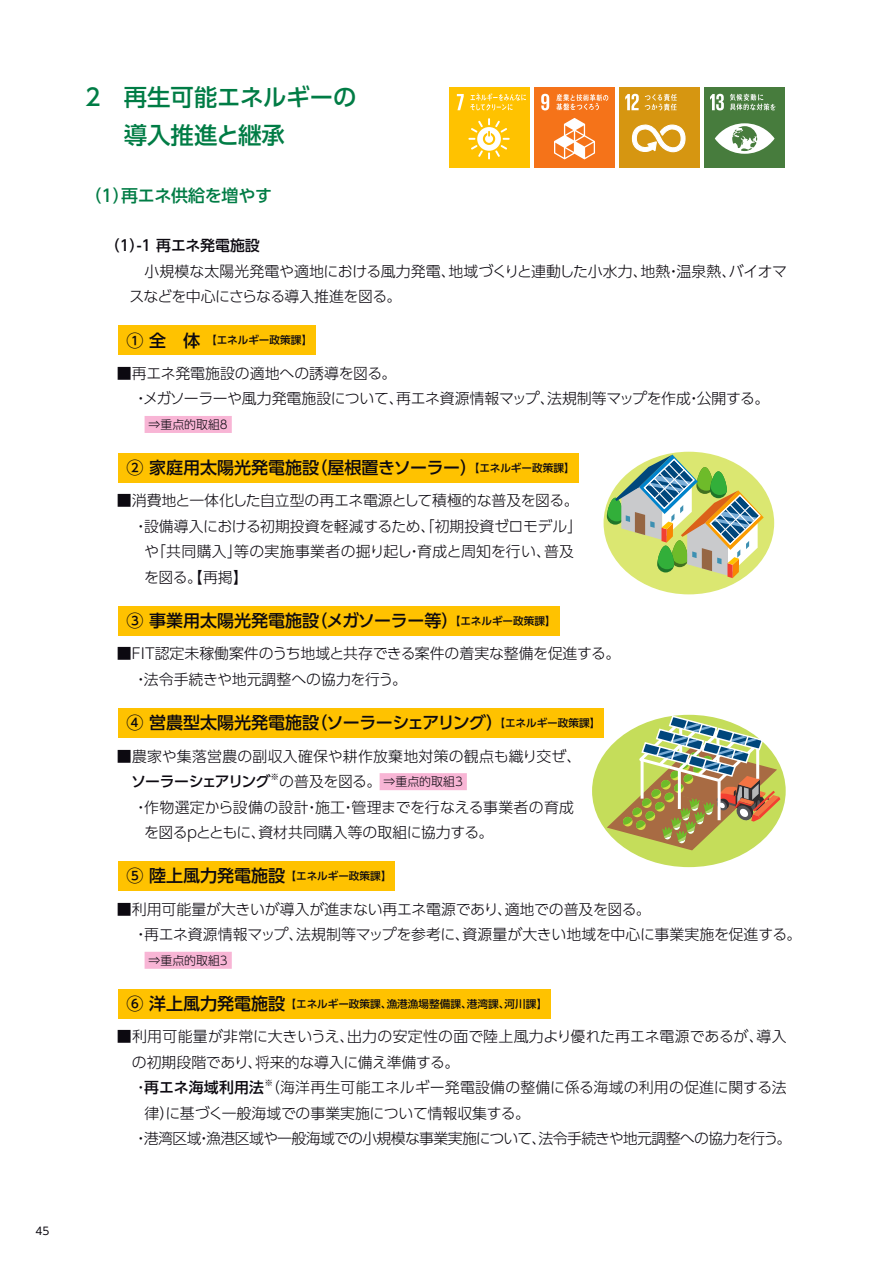
<style>
.page{position:relative;width:893px;height:1263px;background:#fff}
.page>*{position:absolute;margin:0;border:0;box-sizing:border-box;transform-origin:0 0}
.t1{font:500 23.4px/38.2px "UD Shin Go Pro";color:#007c45}
.t2{font:500 16.95px "UD Shin Go Pro";color:#0c0910}
.t3{font:500 16.95px "UD Shin Go Pro";letter-spacing:-.015em;color:#007c45}
.t4{font:300 14.85px/25.5px "UD Shin Go Pro";letter-spacing:-.005em;color:#0c0910}
.t5{font:300 14.85px/25.5px "UD Shin Go Pro";letter-spacing:-.04em;color:#0c0910}
.t6{font:300 14.85px "UD Shin Go Pro";letter-spacing:.02em;color:#0c0910}
.t7{font:300 14.85px "UD Shin Go Pro";letter-spacing:.015em;color:#0c0910}
.t8{font:500 14.85px "UD Shin Go Pro";letter-spacing:-.005em;color:#0c0910}
.t9{font:500 14.85px "UD Shin Go Pro";letter-spacing:-.05em;color:#0c0910}
.t10{font:300 11.85px "UD Shin Go Pro";color:#0c0910}
.t11{font:500 10.65px "UD Shin Go Pro";color:#0c0910}
.t12{font:10.65px "UD Shin Go NT Pro";color:#0c0910}
.t13{font:500 8.7px "UD Shin Go Pro";color:#0c0910}
.s1{font-size:16.95px}
.s2{font-size:10.65px}
.s3{font-size:11.85px}
.s4{font-weight:500}
</style>
<div class="page">
<div style="left:118px;top:325px;width:197px;height:30px;background:#ffc200"></div>
<div style="left:145px;top:416px;width:87px;height:17px;background:#f8b5d5"></div>
<div style="left:118px;top:453px;width:460px;height:30px;background:#ffc200"></div>
<div style="left:118px;top:606px;width:441px;height:30px;background:#ffc200"></div>
<div style="left:118px;top:708px;width:486px;height:30px;background:#ffc200"></div>
<div style="left:380px;top:773px;width:87px;height:17px;background:#f8b5d5"></div>
<div style="left:118px;top:861px;width:277px;height:30px;background:#ffc200"></div>
<div style="left:145px;top:952px;width:87px;height:17px;background:#f8b5d5"></div>
<div style="left:118px;top:989px;width:432px;height:29px;background:#ffc200"></div>
<div style="left:449px;top:87px;width:80px;height:81px;background:#ffc200"></div>
<svg style="left:468px;top:118px;width:42px;height:41px"></svg>
<svg style="left:457px;top:94px;width:7px;height:16px"></svg>
<svg style="left:470px;top:93px;width:56px;height:17px"></svg>
<div style="left:534px;top:87px;width:80px;height:81px;background:#f57319"></div>
<svg style="left:554px;top:118px;width:41px;height:41px"></svg>
<svg style="left:541px;top:94px;width:8px;height:16px"></svg>
<svg style="left:556px;top:94px;width:52px;height:16px"></svg>
<div style="left:619px;top:87px;width:80px;height:81px;background:#d69611"></div>
<svg style="left:631px;top:124px;width:55px;height:29px"></svg>
<svg style="left:625px;top:94px;width:14px;height:16px"></svg>
<svg style="left:645px;top:94px;width:32px;height:17px"></svg>
<div style="left:704px;top:87px;width:80px;height:81px;background:#477c3d"></div>
<svg style="left:715px;top:123px;width:60px;height:31px"></svg>
<svg style="left:710px;top:94px;width:14px;height:16px"></svg>
<svg style="left:730px;top:94px;width:45px;height:16px"></svg>
<div style="left:604px;top:452px;width:170px;height:142px;background:#dbe771;border-radius:50%"></div>
<svg style="left:607px;top:455px;width:157px;height:123px"></svg>
<div style="left:592px;top:715px;width:194px;height:152px;background:#c5dd5a;border-radius:50%"></div>
<svg style="left:607px;top:714px;width:173px;height:136px"></svg>
<p class="t12" style="left:36px;top:1222px;width:16px">45</p>
<h1 class="t1" style="left:124px;top:77px;width:234px;text-indent:-39px">2　再生可能エネルギーの導入推進と継承</h1>
<p class="t3" style="left:85px;top:182px;width:189px">（1）再エネ供給を増やす</p>
<p class="t8" style="left:105px;top:234px;width:156px">（1）-1 再エネ発電施設</p>
<p class="t4" style="left:129px;top:258px;width:659px;text-indent:15px">小規模な太陽光発電や適地における風力発電、地域づくりと連動した小水力、地熱・温泉熱、バイオマスなどを中心にさらなる導入推進を図る。</p>
<p class="t11" style="left:126px;top:332px;width:187px"><span class="s1">① 全　体</span> 【エネルギー政策課】</p>
<p class="t4" style="left:134px;top:360px;width:637px;text-indent:-17px">■再エネ発電施設の適地への誘導を図る。<br>・メガソーラーや風力発電施設について、再エネ資源情報マップ、法規制等マップを作成・公開する。</p>
<p class="t10" style="left:149px;top:415px;width:81px">⇒重点的取組8</p>
<p class="t2" style="left:126px;top:454px;width:450px">② 家庭用太陽光発電施設（屋根置きソーラー）<span class="s2">【エネルギー政策課】</span></p>
<p class="t4" style="left:117px;top:487px;width:463px">■消費地と一体化した自立型の再エネ電源として積極的な普及を図る。</p>
<p class="t4" style="left:134px;top:513px;width:450px">・設備導入における初期投資を軽減するため、「初期投資ゼロモデル」</p>
<p class="t6" style="left:144px;top:540px;width:431px">や「共同購入」等の実施事業者の掘り起し・育成と周知を行い、普及</p>
<p class="t4" style="left:144px;top:564px;width:105px">を図る。【再掲】</p>
<p class="t2" style="left:126px;top:607px;width:431px">③ 事業用太陽光発電施設（メガソーラー等）<span class="s2">【エネルギー政策課】</span></p>
<p class="t4" style="left:134px;top:640px;width:488px;text-indent:-17px">■FIT認定未稼働案件のうち地域と共存できる案件の着実な整備を促進する。・法令手続きや地元調整への協力を行う。</p>
<p class="t2" style="left:126px;top:709px;width:476px">④ 営農型太陽光発電施設（ソーラーシェアリング）<span class="s2">【エネルギー政策課】</span></p>
<p class="t7" style="left:117px;top:744px;width:466px">■農家や集落営農の副収入確保や耕作放棄地対策の観点も織り交ぜ、</p>
<p class="t9" style="left:131px;top:769px;width:141px">ソーラーシェアリング</p>
<p class="t13" style="left:271px;top:769px;width:10px">※</p>
<p class="t4" style="left:279px;top:768px;width:185px">の普及を図る。 <span class="s3">⇒重点的取組3</span></p>
<p class="t6" style="left:134px;top:795px;width:442px">・作物選定から設備の設計・施工・管理までを行なえる事業者の育成</p>
<p class="t4" style="left:144px;top:819px;width:351px">を図るpとともに、資材共同購入等の取組に協力する。</p>
<p class="t11" style="left:126px;top:867px;width:267px"><span class="s1">⑤ 陸上風力発電施設</span> 【エネルギー政策課】</p>
<p class="t4" style="left:134px;top:896px;width:669px;text-indent:-17px">■利用可能量が大きいが導入が進まない再エネ電源であり、適地での普及を図る。<br>・再エネ資源情報マップ、法規制等マップを参考に、資源量が大きい地域を中心に事業実施を促進する。</p>
<p class="t10" style="left:149px;top:950px;width:81px">⇒重点的取組3</p>
<p class="t11" style="left:126px;top:995px;width:422px"><span class="s1">⑥ 洋上風力発電施設</span> 【エネルギー政策課、漁港漁場整備課、港湾課、河川課】</p>
<p class="t4" style="left:132px;top:1023px;width:656px;text-indent:-15px">■利用可能量が非常に大きいうえ、出力の安定性の面で陸上風力より優れた再エネ電源であるが、導入の初期段階であり、将来的な導入に備え準備する。<br>・<span class="s4">再エネ海域利用法</span>（海洋再生可能エネルギー発電設備の整備に係る海域の利用の促進に関する法</p>
<p class="t13" style="left:264px;top:1075px;width:10px">※</p>
<p class="t5" style="left:134px;top:1100px;width:659px;text-indent:11px">律）に基づく一般海域での事業実施について情報収集する。<br>・港湾区域・漁港区域や一般海域での小規模な事業実施について、法令手続きや地元調整への協力を行う。</p>
</div>
